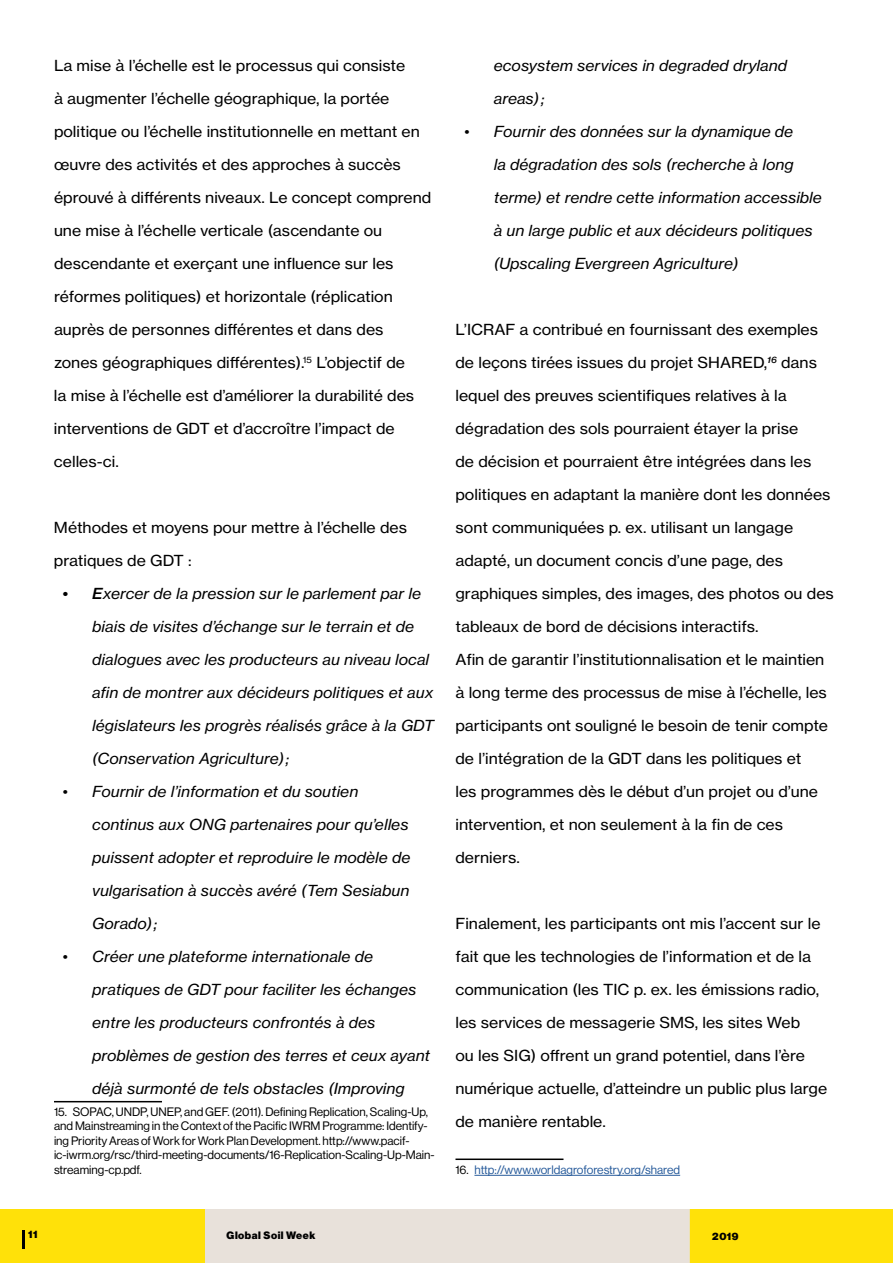
<style>
.page{position:relative;width:893px;height:1263px;background:#fff}
.page>*{position:absolute;margin:0;border:0;box-sizing:border-box;transform-origin:0 0}
.t1{font:15px/33px "N Haas Grotesk TX Pro 55 Rg";color:#000;scale:1.06 1}
.t2{font:15px/33px "N Haas Grotesk TX Pro 56 It";color:#000;scale:1.06 1}
.t3{font:12px/14.4px "N Haas Grotesk DS Pro 55 Rg";color:#000}
.t4{font:12px "N Haas Grotesk DS Pro 55 Rg";color:#275b9b}
.t5{font:10.5px "N Haas Grotesk DS Pro 95 Blk";letter-spacing:.05em;color:#000}
.s1{font-family:"N Haas Grotesk TX Pro 66 Md It"}
.s2{color:#000}
</style>
<div class="page">
<div style="left:0;top:1209px;width:893px;height:54px;background:#ffe109"></div>
<div style="left:205px;top:1209px;width:485px;height:54px;background:#e8e1da"></div>
<svg style="left:23px;top:1230px;width:2px;height:18px"></svg>
<hr style="left:54px;top:1101px;width:108px;height:1px;background:#000">
<hr style="left:455px;top:1158px;width:108px;height:2px;background:#000">
<hr style="left:474px;top:1175px;width:206px;height:1px;background:#275b9b">
<p class="t1" style="left:54px;top:49px;width:333px">La mise à l’échelle est le processus qui consiste</p>
<p class="t1" style="left:54px;top:82px;width:318px">à augmenter l’échelle géographique, la portée</p>
<p class="t1" style="left:54px;top:115px;width:347px">politique ou l’échelle institutionnelle en mettant en</p>
<p class="t1" style="left:54px;top:148px;width:329px">œuvre des activités et des approches à succès</p>
<p class="t1" style="left:54px;top:181px;width:357px">éprouvé à différents niveaux. Le concept comprend</p>
<p class="t1" style="left:54px;top:214px;width:311px">une mise à l’échelle verticale (ascendante ou</p>
<p class="t1" style="left:54px;top:247px;width:322px">descendante et exerçant une influence sur les</p>
<p class="t1" style="left:54px;top:280px;width:321px">réformes politiques) et horizontale (réplication</p>
<p class="t1" style="left:54px;top:313px;width:312px">auprès de personnes différentes et dans des</p>
<p class="t1" style="left:54px;top:346px;width:333px">zones géographiques différentes).<sup>15</sup> L’objectif de</p>
<p class="t1" style="left:54px;top:379px;width:341px">la mise à l’échelle est d’améliorer la durabilité des</p>
<p class="t1" style="left:54px;top:412px;width:323px">interventions de GDT et d’accroître l’impact de</p>
<p class="t1" style="left:54px;top:445px;width:63px">celles-ci.</p>
<p class="t1" style="left:54px;top:511px;width:335px">Méthodes et moyens pour mettre à l’échelle des</p>
<p class="t1" style="left:54px;top:544px;width:131px">pratiques de GDT :</p>
<p class="t2" style="left:62px;top:577px;width:340px"><span class="s1">• E</span>xercer de la pression sur le parlement par le</p>
<p class="t2" style="left:92px;top:610px;width:305px">biais de visites d’échange sur le terrain et de</p>
<p class="t2" style="left:92px;top:643px;width:319px">dialogues avec les producteurs au niveau local</p>
<p class="t2" style="left:92px;top:676px;width:323px">afin de montrer aux décideurs politiques et aux</p>
<p class="t2" style="left:92px;top:709px;width:324px">législateurs les progrès réalisés grâce à la GDT</p>
<p class="t2" style="left:92px;top:742px;width:187px">(Conservation Agriculture) ;</p>
<p class="t2" style="left:62px;top:775px;width:281px">• Fournir de l’information et du soutien</p>
<p class="t2" style="left:92px;top:808px;width:302px">continus aux ONG partenaires pour qu’elles puissent adopter et reproduire le modèle de</p>
<p class="t2" style="left:92px;top:874px;width:301px">vulgarisation à succès avéré (Tem Sesiabun</p>
<p class="t2" style="left:92px;top:907px;width:63px">Gorado) ;</p>
<p class="t2" style="left:62px;top:940px;width:295px">• Créer une plateforme internationale de</p>
<p class="t2" style="left:92px;top:973px;width:307px">pratiques de GDT pour faciliter les échanges</p>
<p class="t2" style="left:92px;top:1006px;width:269px">entre les producteurs confrontés à des</p>
<p class="t2" style="left:92px;top:1039px;width:320px">problèmes de gestion des terres et ceux ayant</p>
<p class="t2" style="left:92px;top:1072px;width:296px">déjà surmonté de tels obstacles (Improving</p>
<p class="t3" style="left:54px;top:1105px;width:382px">15. SOPAC, UNDP, UNEP, and GEF. (2011). Defining Replication, Scaling-Up, and Mainstreaming in the Context of the Pacific IWRM Programme: Identify&shy;ing Priority Areas of Work for Work Plan Development. http://www.pacif&shy;ic-iwrm.org/rsc/third-meeting-documents/16-Replication-Scaling-Up-Main&shy;streaming-cp.pdf.</p>
<p class="t2" style="left:494px;top:49px;width:278px">ecosystem services in degraded dryland</p>
<p class="t2" style="left:494px;top:82px;width:49px">areas) ;</p>
<p class="t2" style="left:464px;top:115px;width:312px">• Fournir des données sur la dynamique de</p>
<p class="t2" style="left:494px;top:148px;width:284px">la dégradation des sols (recherche à long</p>
<p class="t2" style="left:494px;top:181px;width:311px">terme) et rendre cette information accessible</p>
<p class="t2" style="left:494px;top:214px;width:302px">à un large public et aux décideurs politiques</p>
<p class="t2" style="left:494px;top:247px;width:232px">(Upscaling Evergreen Agriculture)</p>
<p class="t1" style="left:455px;top:313px;width:344px">L’ICRAF a contribué en fournissant des exemples</p>
<p class="t1" style="left:455px;top:346px;width:343px">de leçons tirées issues du projet SHARED,<sup>16</sup> dans</p>
<p class="t1" style="left:455px;top:379px;width:314px">lequel des preuves scientifiques relatives à la</p>
<p class="t1" style="left:455px;top:412px;width:325px">dégradation des sols pourraient étayer la prise</p>
<p class="t1" style="left:455px;top:445px;width:337px">de décision et pourraient être intégrées dans les</p>
<p class="t1" style="left:455px;top:478px;width:355px">politiques en adaptant la manière dont les données</p>
<p class="t1" style="left:455px;top:511px;width:320px">sont communiquées p. ex. utilisant un langage</p>
<p class="t1" style="left:455px;top:544px;width:311px">adapté, un document concis d’une page, des</p>
<p class="t1" style="left:455px;top:577px;width:358px">graphiques simples, des images, des photos ou des</p>
<p class="t1" style="left:455px;top:610px;width:287px">tableaux de bord de décisions interactifs.</p>
<p class="t1" style="left:455px;top:643px;width:350px">Afin de garantir l’institutionnalisation et le maintien</p>
<p class="t1" style="left:455px;top:676px;width:352px">à long terme des processus de mise à l’échelle, les</p>
<p class="t1" style="left:455px;top:709px;width:353px">participants ont souligné le besoin de tenir compte</p>
<p class="t1" style="left:455px;top:742px;width:328px">de l’intégration de la GDT dans les politiques et</p>
<p class="t1" style="left:455px;top:775px;width:344px">les programmes dès le début d’un projet ou d’une</p>
<p class="t1" style="left:455px;top:808px;width:311px">intervention, et non seulement à la fin de ces derniers.</p>
<p class="t1" style="left:455px;top:907px;width:346px">Finalement, les participants ont mis l’accent sur le</p>
<p class="t1" style="left:455px;top:940px;width:337px">fait que les technologies de l’information et de la</p>
<p class="t1" style="left:455px;top:973px;width:345px">communication (les TIC p. ex. les émissions radio,</p>
<p class="t1" style="left:455px;top:1006px;width:327px">les services de messagerie SMS, les sites Web</p>
<p class="t1" style="left:455px;top:1039px;width:331px">ou les SIG) offrent un grand potentiel, dans l’ère</p>
<p class="t1" style="left:455px;top:1072px;width:352px">numérique actuelle, d’atteindre un public plus large</p>
<p class="t1" style="left:455px;top:1105px;width:143px">de manière rentable.</p>
<p class="t4" style="left:455px;top:1163px;width:226px"><span class="s2">16.</span> http://www.worldagroforestry.org/shared</p>
<p class="t5" style="left:28px;top:1228px;width:11px">11</p>
<p class="t5" style="left:227px;top:1229px;width:90px">Global Soil Week</p>
<p class="t5" style="left:712px;top:1230px;width:28px">2019</p>
</div>
